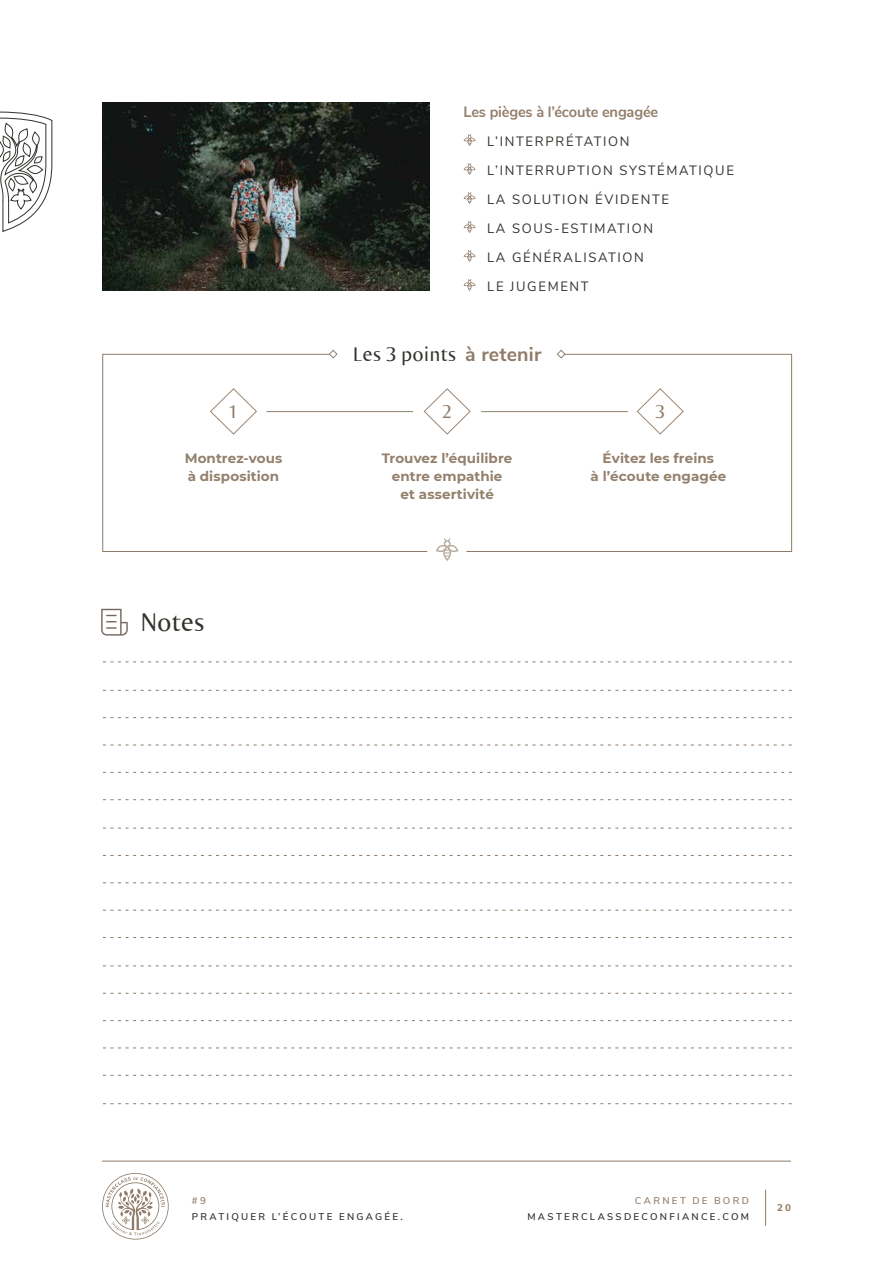
<style>
.page{position:relative;width:893px;height:1263px;background:#fff}
.page>*{position:absolute;margin:0;border:0;box-sizing:border-box;transform-origin:0 0}
.t1{font:27px "Ogirema";color:#31332d}
.t2{font:21px "Ogirema";letter-spacing:.01em;color:#31332d}
.t3{font:19.5px "Ogirema";color:#8f7b68}
.t4{font:700 15px "Nunito Sans";letter-spacing:-.01em;color:#94806d}
.t5{font:13.5px/29px "Nunito Sans";letter-spacing:.125em;color:#31332d}
.t6{font:700 13.5px/18px "Montserrat";letter-spacing:.005em;color:#94806d;text-align:center}
.t7{font:600 9.75px "Nunito Sans";letter-spacing:.235em;color:#31332d}
.t8{font:600 9.75px "Nunito Sans";letter-spacing:.23em;color:#94806d}
.t9{font:800 9.75px "Nunito Sans";color:#94806d}
.s1{font-family:"Nunito Sans";font-weight:700;font-size:19.5px;color:#8f7b68}
</style>
<div class="page">
<hr style="left:102px;top:1161px;width:689px;height:1px;background:#8f7b68">
<hr style="left:765px;top:1190px;width:1px;height:36px;background:#8f7b68">
<svg style="left:102px;top:1173px;width:67px;height:66px"></svg>
<svg style="left:463px;top:134px;width:13px;height:12px"></svg>
<svg style="left:463px;top:163px;width:13px;height:12px"></svg>
<svg style="left:463px;top:192px;width:13px;height:12px"></svg>
<svg style="left:463px;top:221px;width:13px;height:12px"></svg>
<svg style="left:463px;top:250px;width:13px;height:12px"></svg>
<svg style="left:463px;top:279px;width:13px;height:12px"></svg>
<img style="left:102px;top:102px;width:327px;height:189px">
<svg style="left:0;top:112px;width:52px;height:120px"></svg>
<svg style="left:102px;top:354px;width:326px;height:198px"></svg>
<svg style="left:466px;top:354px;width:326px;height:198px"></svg>
<svg style="left:436px;top:538px;width:23px;height:23px"></svg>
<hr style="left:266px;top:411px;width:147px;height:1px;background:#8e836f">
<hr style="left:481px;top:411px;width:147px;height:1px;background:#8e836f">
<svg style="left:329px;top:350px;width:8px;height:8px"></svg>
<svg style="left:557px;top:350px;width:8px;height:8px"></svg>
<svg style="left:210px;top:388px;width:47px;height:46px"></svg>
<svg style="left:424px;top:388px;width:47px;height:46px"></svg>
<svg style="left:637px;top:388px;width:47px;height:46px"></svg>
<svg style="left:103px;top:745px;width:689px;height:1px"></svg>
<svg style="left:103px;top:1020px;width:689px;height:1px"></svg>
<svg style="left:103px;top:882px;width:689px;height:1px"></svg>
<svg style="left:103px;top:772px;width:689px;height:1px"></svg>
<svg style="left:103px;top:1047px;width:689px;height:1px"></svg>
<svg style="left:103px;top:910px;width:689px;height:1px"></svg>
<svg style="left:103px;top:717px;width:689px;height:1px"></svg>
<svg style="left:103px;top:993px;width:689px;height:1px"></svg>
<svg style="left:103px;top:855px;width:689px;height:1px"></svg>
<svg style="left:103px;top:690px;width:689px;height:1px"></svg>
<svg style="left:103px;top:965px;width:689px;height:1px"></svg>
<svg style="left:103px;top:828px;width:689px;height:1px"></svg>
<svg style="left:103px;top:1103px;width:689px;height:1px"></svg>
<svg style="left:103px;top:661px;width:689px;height:1px"></svg>
<svg style="left:103px;top:937px;width:689px;height:1px"></svg>
<svg style="left:103px;top:799px;width:689px;height:1px"></svg>
<svg style="left:103px;top:1075px;width:689px;height:1px"></svg>
<svg style="left:101px;top:609px;width:27px;height:26px"></svg>
<p class="t4" style="left:463px;top:101px;width:196px">Les pièges à l’écoute engagée</p>
<p class="t5" style="left:487px;top:126px;width:248px">L’INTERPRÉTATION<br>L’INTERRUPTION SYSTÉMATIQUE<br>LA SOLUTION ÉVIDENTE<br>LA SOUS-ESTIMATION<br>LA GÉNÉRALISATION<br>LE JUGEMENT</p>
<h2 class="t2" style="left:353px;top:341px;width:190px">Les 3 points <span class="s1">à retenir</span></h2>
<h3 class="t3" style="left:228px;top:399px;width:11px">1</h3>
<h3 class="t3" style="left:442px;top:399px;width:11px">2</h3>
<h3 class="t3" style="left:655px;top:399px;width:11px">3</h3>
<p class="t6" style="left:185px;top:449px;width:99px;text-align:left">Montrez-vous à disposition</p>
<p class="t6" style="left:591px;top:449px;width:137px">Évitez les freins<br>à l’écoute engagée</p>
<p class="t6" style="left:382px;top:449px;width:132px">Trouvez l’équilibre entre empathie<br>et assertivité</p>
<h1 class="t1" style="left:140px;top:606px;width:66px">Notes</h1>
<p class="t8" style="left:192px;top:1193px;width:16px">#9</p>
<p class="t7" style="left:192px;top:1209px;width:213px">PRATIQUER L’ÉCOUTE ENGAGÉE.</p>
<p class="t8" style="left:635px;top:1193px;width:116px">CARNET DE BORD</p>
<p class="t7" style="left:527px;top:1209px;width:223px">MASTERCLASSDECONFIANCE.COM</p>
<p class="t9" style="left:777px;top:1201px;width:15px">20</p>
</div>
